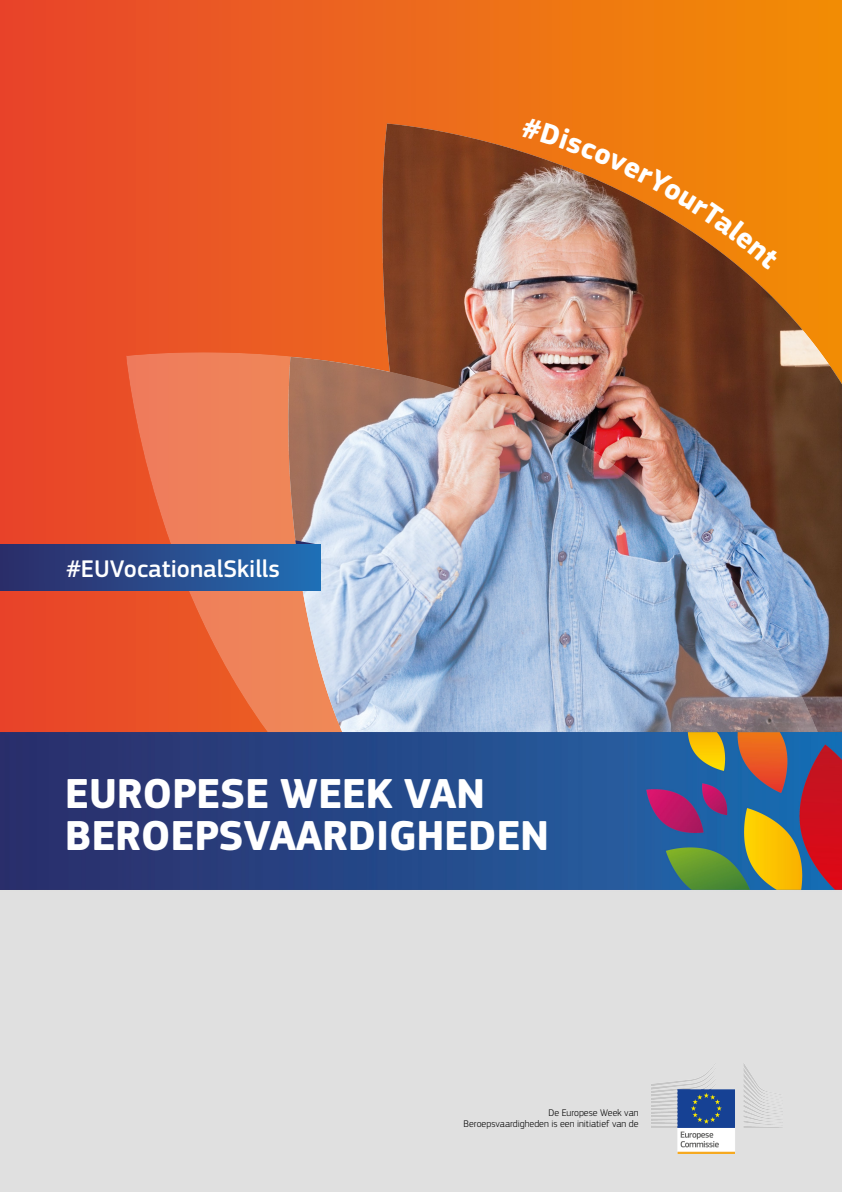
<style>
.page{position:relative;width:842px;height:1192px;background:#fff}
.page>*{position:absolute;margin:0;border:0;box-sizing:border-box;transform-origin:0 0}
.evsw{font:700 43.5px/42.5px "EC Square Sans Pro";letter-spacing:-.01em;color:#fff}
.Hashtag_2{font:500 25px "EC Square Sans Pro";color:#fff}
.Prelim_text{font:300 10px/11px "EC Square Sans Pro";color:#000;text-align:right}
</style>
<div class="page">
<img style="left:0;top:0;width:842px;height:732px">
<img style="left:126px;top:352px;width:716px;height:380px">
<img style="left:0;top:732px;width:842px;height:460px">
<svg style="left:295px;top:540px;width:26px;height:5px"></svg>
<div style="left:0;top:545px;width:321px;height:46px;background:linear-gradient(to right,#2e2a66,#226eb4)"></div>
<img style="left:651px;top:1063px;width:132px;height:91px">
<svg style="left:521px;top:117px;width:260px;height:153px;background:#d27e30"></svg>
<p class="Hashtag_2" style="left:66px;top:554px;width:215px">#EUVocationalSkills</p>
<p class="evsw" style="left:65px;top:774px;width:486px">EUROPESE WEEK VAN<br>BEROEPSVAARDIGHEDEN</p>
<p class="Prelim_text" style="left:464px;top:1107px;width:176px">De Europese Week van<br>Beroepsvaardigheden is een initiatief van de</p>
</div>
